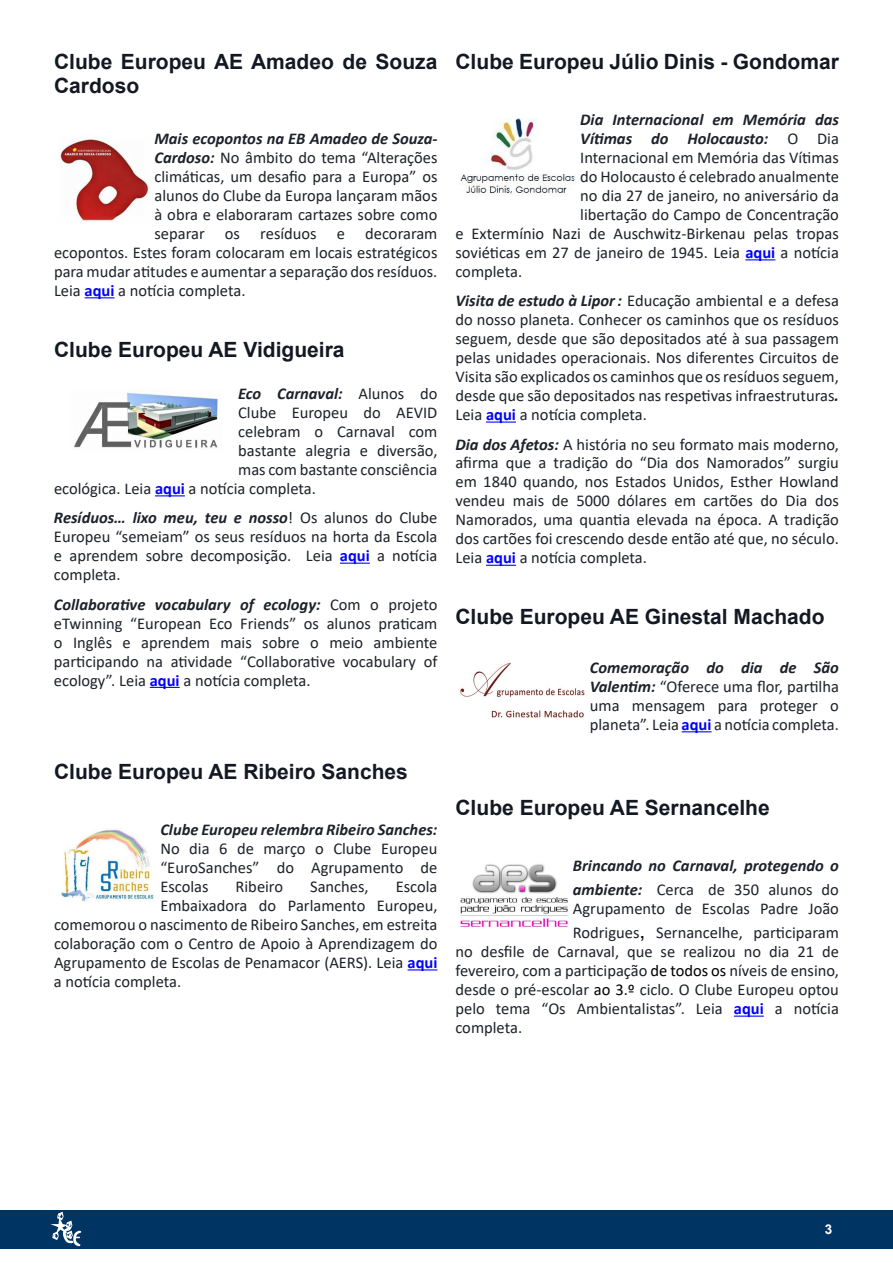
<style>
.page{position:relative;width:893px;height:1263px;background:#fff}
.page>*{position:absolute;margin:0;border:0;box-sizing:border-box;transform-origin:0 0}
.t1{font:700 21px/24.2px "Arial";color:#141823}
.t2{font:16.5px/18.9px "Calibri";color:#1d2129;text-align:justify}
.t3{font:italic 700 16.5px/24.2px "Calibri";color:#1d2129}
.t4{font:700 13.5px "Arial";color:#fff}
.s1{font-weight:700;font-style:italic}
.s2{font-weight:700;color:#00f}
.s3{font-weight:400;font-style:normal}
.s4{font-family:"Arial";font-size:21px;color:#000}
.s5{color:#000}
</style>
<div class="page">
<div style="left:0;top:1211px;width:893px;height:38px;background:#003463"></div>
<svg style="left:48px;top:1210px;width:34px;height:37px"></svg>
<svg style="left:85px;top:297px;width:29px;height:1px"></svg>
<hr style="left:155px;top:495px;width:30px;height:1px;background:#00f">
<hr style="left:340px;top:563px;width:30px;height:1px;background:#00f">
<hr style="left:150px;top:687px;width:30px;height:1px;background:#00f">
<svg style="left:408px;top:969px;width:29px;height:1px"></svg>
<img style="left:59px;top:138px;width:90px;height:84px">
<img style="left:74px;top:391px;width:144px;height:57px">
<img style="left:61px;top:829px;width:93px;height:73px">
<hr style="left:745px;top:259px;width:30px;height:1px;background:#00f">
<hr style="left:486px;top:421px;width:30px;height:2px;background:#00f">
<hr style="left:486px;top:565px;width:30px;height:1px;background:#00f">
<svg style="left:682px;top:731px;width:29px;height:1px"></svg>
<hr style="left:734px;top:1015px;width:30px;height:2px;background:#00f">
<img style="left:460px;top:118px;width:116px;height:78px">
<img style="left:460px;top:662px;width:125px;height:56px">
<img style="left:460px;top:864px;width:108px;height:64px">
<p class="t1" style="left:54px;top:50px;width:385px">Clube Europeu AE Amadeo de Souza<br>Cardoso</p>
<p class="t3" style="left:154px;top:126px;width:284px">Mais ecopontos na EB Amadeo de Souza-</p>
<p class="t2" style="left:154px;top:148px;width:284px"><span class="s1">Cardoso:</span> No âmbito do tema “Alterações</p>
<p class="t2" style="left:154px;top:167px;width:284px">climáticas, um desafio para a Europa” os</p>
<p class="t2" style="left:154px;top:186px;width:284px">alunos do Clube da Europa lançaram mãos</p>
<p class="t2" style="left:154px;top:205px;width:284px">à obra e elaboraram cartazes sobre como</p>
<p class="t2" style="left:154px;top:224px;width:284px">separar os resíduos e decoraram</p>
<p class="t2" style="left:54px;top:243px;width:385px">ecopontos. Estes foram colocaram em locais estratégicos</p>
<p class="t2" style="left:54px;top:262px;width:385px">para mudar atitudes e aumentar a separação dos resíduos.</p>
<p class="t2" style="left:54px;top:281px;width:193px">Leia <span class="s2">aqui</span> a notícia completa.</p>
<p class="t1" style="left:54px;top:338px;width:292px">Clube Europeu AE Vidigueira</p>
<p class="t3" style="left:238px;top:381px;width:201px">Eco Carnaval: <span class="s3">Alunos do</span></p>
<p class="t2" style="left:238px;top:403px;width:201px">Clube Europeu do AEVID</p>
<p class="t2" style="left:238px;top:422px;width:201px">celebram o Carnaval com</p>
<p class="t2" style="left:238px;top:441px;width:201px">bastante alegria e diversão,</p>
<p class="t2" style="left:238px;top:460px;width:201px">mas com bastante consciência</p>
<p class="t2" style="left:54px;top:479px;width:263px">ecológica. Leia <span class="s2">aqui</span> a notícia completa.</p>
<p class="t2" style="left:54px;top:508px;width:385px"><span class="s1">Resíduos… lixo meu, teu e nosso</span>! Os alunos do Clube Europeu “semeiam” os seus resíduos na horta da Escola e aprendem sobre decomposição. Leia <span class="s2">aqui</span> a notícia completa.</p>
<p class="t2" style="left:54px;top:594px;width:385px"><span class="s1">Collaborative vocabulary of ecology:</span> Com o projeto eTwinning “European Eco Friends” os alunos praticam o Inglês e aprendem mais sobre o meio ambiente participando na atividade “Collaborative vocabulary of ecology”. Leia <span class="s2">aqui</span> a notícia completa.</p>
<p class="t1" style="left:54px;top:760px;width:355px">Clube Europeu AE Ribeiro Sanches</p>
<p class="t3" style="left:160px;top:817px;width:279px">Clube Europeu relembra Ribeiro Sanches:</p>
<p class="t2" style="left:160px;top:839px;width:279px">No dia 6 de março o Clube Europeu “EuroSanches” do Agrupamento de Escolas</p>
<p class="t2" style="left:236px;top:877px;width:49px">Ribeiro</p>
<p class="t2" style="left:310px;top:877px;width:60px">Sanches,</p>
<p class="t2" style="left:396px;top:877px;width:43px">Escola</p>
<p class="t2" style="left:160px;top:896px;width:279px">Embaixadora do Parlamento Europeu,</p>
<p class="t2" style="left:54px;top:915px;width:385px">comemorou o nascimento de Ribeiro Sanches, em estreita</p>
<p class="t2" style="left:54px;top:934px;width:385px">colaboração com o Centro de Apoio à Aprendizagem do</p>
<p class="t2" style="left:54px;top:953px;width:385px">Agrupamento de Escolas de Penamacor (AERS). Leia <span class="s2">aqui</span></p>
<p class="t2" style="left:54px;top:972px;width:129px">a notícia completa.</p>
<p class="t1" style="left:455px;top:50px;width:385px">Clube Europeu Júlio Dinis - Gondomar</p>
<p class="t3" style="left:580px;top:107px;width:260px">Dia Internacional em Memória das</p>
<p class="t3" style="left:580px;top:126px;width:260px">Vítimas do Holocausto: <span class="s3">O Dia</span></p>
<p class="t2" style="left:580px;top:148px;width:260px">Internacional em Memória das Vítimas</p>
<p class="t2" style="left:580px;top:167px;width:260px">do Holocausto é celebrado anualmente</p>
<p class="t2" style="left:580px;top:186px;width:260px">no dia 27 de janeiro, no aniversário da</p>
<p class="t2" style="left:580px;top:205px;width:260px">libertação do Campo de Concentração</p>
<p class="t2" style="left:455px;top:224px;width:385px">e Extermínio Nazi de Auschwitz-Birkenau pelas tropas</p>
<p class="t2" style="left:455px;top:243px;width:385px">soviéticas em 27 de janeiro de 1945. Leia <span class="s2">aqui</span> a notícia</p>
<p class="t2" style="left:455px;top:262px;width:68px">completa.</p>
<p class="t2" style="left:455px;top:291px;width:385px"><span class="s1">Visita de estudo à Lipor:</span> Educação ambiental e a defesa do nosso planeta. Conhecer os caminhos que os resíduos seguem, desde que são depositados até à sua passagem pelas unidades operacionais. Nos diferentes Circuitos de Visita são explicados os caminhos que os resíduos seguem, desde que são depositados nas respetivas infraestruturas<span class="s1">.<br></span>Leia <span class="s2">aqui</span> a notícia completa.</p>
<p class="t2" style="left:455px;top:434px;width:385px"><span class="s1">Dia dos Afetos:</span> A história no seu formato mais moderno, afirma que a tradição do “Dia dos Namorados” surgiu em 1840 quando, nos Estados Unidos, Esther Howland vendeu mais de 5000 dólares em cartões do Dia dos Namorados, uma quantia elevada na época. A tradição dos cartões foi crescendo desde então até que, no século.<br>Leia <span class="s2">aqui</span> a notícia completa.</p>
<p class="t1" style="left:455px;top:605px;width:371px">Clube Europeu AE Ginestal Machado</p>
<p class="t2" style="left:590px;top:658px;width:251px"><span class="s1">Comemoração do dia de São Valentim:</span> “Oferece uma flor, partilha uma mensagem para proteger o planeta”. Leia <span class="s2">aqui</span> a notícia completa.</p>
<p class="t1" style="left:455px;top:796px;width:316px">Clube Europeu AE Sernancelhe</p>
<p class="t3" style="left:573px;top:853px;width:268px">Brincando no Carnaval, protegendo o ambiente: <span class="s3">Cerca de 350 alunos do</span></p>
<p class="t2" style="left:573px;top:896px;width:268px;line-height:24.2px">Agrupamento de Escolas Padre João<br>Rodrigues<span class="s4">,</span> Sernancelhe, participaram</p>
<p class="t2" style="left:455px;top:942px;width:385px">no desfile de Carnaval, que se realizou no dia 21 de fevereiro, com a participação <span class="s5">de todos os</span> níveis de ensino, desde o pré-escolar <span class="s5">ao 3.º</span> ciclo. O Clube Europeu optou pelo tema “Os Ambientalistas”. Leia <span class="s2">aqui</span> a notícia completa.</p>
<p class="t4" style="left:825px;top:1219px;width:9px">3</p>
</div>
